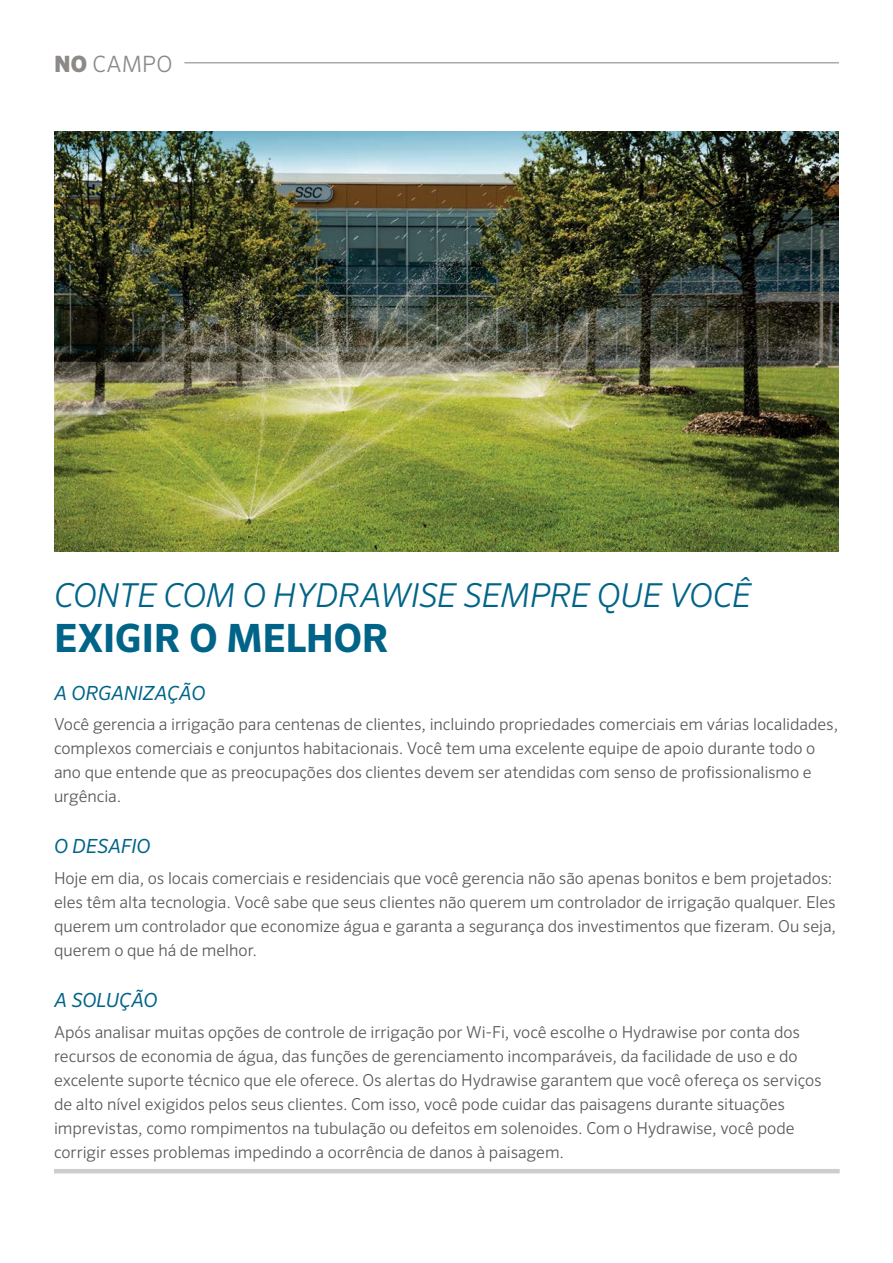
<style>
.page{position:relative;width:893px;height:1263px;background:#fff}
.page>*{position:absolute;margin:0;border:0;box-sizing:border-box;transform-origin:0 0}
.t1{font:700 39px "Sero Pro";letter-spacing:-.015em;color:#006488}
.t2{font:italic 300 33px "Sero Pro";letter-spacing:-.015em;color:#006488}
.t3{font:300 22.5px "Sero Pro";letter-spacing:.01em;color:#8c8987}
.t4{font:italic 19.5px "Sero Pro";letter-spacing:-.015em;color:#006488}
.t5{font:300 16.5px/24px "Sero Pro";letter-spacing:-.005em;color:#58595b}
.s1{font-weight:900}
</style>
<div class="page">
<hr style="left:54px;top:1169px;width:786px;height:4px;background:#cfcdcb">
<img style="left:54px;top:131px;width:784px;height:421px">
<hr style="left:184px;top:62px;width:655px;height:2px;background:#aca9a7">
<h3 class="t3" style="left:54px;top:50px;width:120px"><span class="s1">NO</span> CAMPO</h3>
<h2 class="t2" style="left:54px;top:576px;width:699px">CONTE COM O HYDRAWISE SEMPRE QUE VOCÊ</h2>
<h1 class="t1" style="left:54px;top:615px;width:336px">EXIGIR O MELHOR</h1>
<p class="t4" style="left:54px;top:681px;width:153px">A ORGANIZAÇÃO</p>
<p class="t5" style="left:54px;top:712px;width:786px">Você gerencia a irrigação para centenas de clientes, incluindo propriedades comerciais em várias localidades, complexos comerciais e conjuntos habitacionais. Você tem uma excelente equipe de apoio durante todo o ano que entende que as preocupações dos clientes devem ser atendidas com senso de profissionalismo e urgência.</p>
<p class="t4" style="left:54px;top:835px;width:98px">O DESAFIO</p>
<p class="t5" style="left:54px;top:866px;width:784px">Hoje em dia, os locais comerciais e residenciais que você gerencia não são apenas bonitos e bem projetados: eles têm alta tecnologia. Você sabe que seus clientes não querem um controlador de irrigação qualquer. Eles querem um controlador que economize água e garanta a segurança dos investimentos que fizeram. Ou seja, querem o que há de melhor.</p>
<p class="t4" style="left:54px;top:988px;width:105px">A SOLUÇÃO</p>
<p class="t5" style="left:54px;top:1020px;width:769px">Após analisar muitas opções de controle de irrigação por Wi-Fi, você escolhe o Hydrawise por conta dos recursos de economia de água, das funções de gerenciamento incomparáveis, da facilidade de uso e do excelente suporte técnico que ele oferece. Os alertas do Hydrawise garantem que você ofereça os serviços de alto nível exigidos pelos seus clientes. Com isso, você pode cuidar das paisagens durante situações imprevistas, como rompimentos na tubulação ou defeitos em solenoides. Com o Hydrawise, você pode corrigir esses problemas impedindo a ocorrência de danos à paisagem.</p>
</div>
